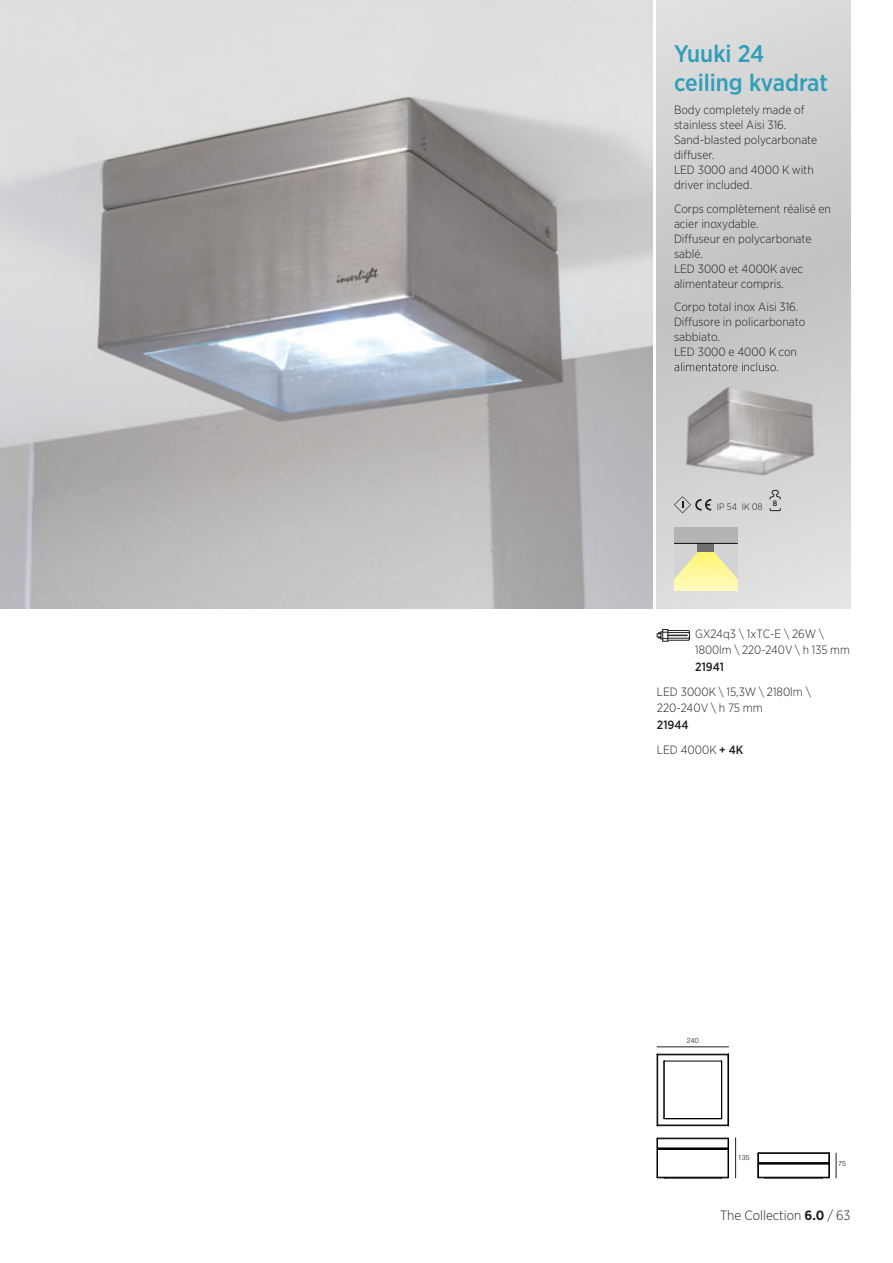
<style>
.page{position:relative;width:893px;height:1263px;background:#fff}
.page>*{position:absolute;margin:0;border:0;box-sizing:border-box;transform-origin:0 0}
.t1{font:500 24px/28.8px "Gotham Narrow";color:#2e9eb9}
.t2{font:300 13.5px "Gotham Narrow";color:#231f20}
.t3{font:300 12px/15px "Gotham Narrow";color:#231f20}
.t4{font:500 12px/25px "Gotham Narrow";color:#231f20}
.t5{font:300 9.45px "Gotham Narrow";color:#231f20}
.t6{font:300 7.35px "Swiss 721 BT";color:#231f20}
.s1{font-weight:300}
.s2{font-weight:700}
</style>
<div class="page">
<svg style="left:657px;top:0;width:193px;height:608px;background:#d0d0d0"></svg>
<svg style="left:674px;top:496px;width:37px;height:17px"></svg>
<svg style="left:769px;top:490px;width:12px;height:9px"></svg>
<svg style="left:769px;top:508px;width:12px;height:3px"></svg>
<div style="left:674px;top:527px;width:64px;height:64px;background:#d1d3d4"></div>
<svg style="left:674px;top:552px;width:64px;height:39px"></svg>
<div style="left:674px;top:527px;width:64px;height:16px;background:#b2b4b6"></div>
<div style="left:698px;top:543px;width:16px;height:9px;background:#6d6e70"></div>
<hr style="left:674px;top:543px;width:64px;height:1px;background:#140e16">
<img style="left:657px;top:358px;width:175px;height:127px">
<img style="left:674px;top:362px;width:47px;height:9px">
<svg style="left:657px;top:629px;width:33px;height:13px"></svg>
<hr style="left:735px;top:1138px;width:1px;height:40px;background:#231f20">
<svg style="left:836px;top:1153px;width:1px;height:25px"></svg>
<hr style="left:657px;top:1046px;width:71px;height:1px;background:#231f20">
<hr style="left:657px;top:1054px;width:71px;height:1px;background:#010202">
<div style="left:664px;top:1061px;width:58px;height:58px;border:1px solid #010202"></div>
<hr style="left:657px;top:1054px;width:1px;height:72px;background:#010202">
<hr style="left:657px;top:1125px;width:71px;height:1px;background:#010202">
<svg style="left:728px;top:1054px;width:1px;height:72px"></svg>
<svg style="left:758px;top:1152px;width:72px;height:27px"></svg>
<svg style="left:657px;top:1138px;width:72px;height:41px"></svg>
<img style="left:0;top:0;width:653px;height:608px">
<h1 class="t1" style="left:674px;top:40px;width:155px">Yuuki 24 ceiling kvadrat</h1>
<p class="t3" style="left:674px;top:103px;width:145px">Body completely made of stainless steel Aisi 316.<br>Sand-blasted polycarbonate diffuser.<br>LED 3000 and 4000 K with driver included.</p>
<p class="t3" style="left:674px;top:202px;width:159px">Corps complètement réalisé en acier inoxydable.<br>Diffuseur en polycarbonate sablé.<br>LED 3000 et 4000K avec alimentateur compris.</p>
<p class="t3" style="left:674px;top:300px;width:133px">Corpo total inox Aisi 316.<br>Diffusore in policarbonato sabbiato.<br>LED 3000 e 4000 K con</p>
<p class="t5" style="left:717px;top:503px;width:62px">IP 54 IK 08 <sup>8</sup></p>
<p class="t3" style="left:695px;top:626px;width:156px;line-height:16.5px">GX24q3 \ 1xTC-E \ 26W \<br>1800lm \ 220-240V \ h 135 mm</p>
<p class="t4" style="left:695px;top:655px;width:30px">21941</p>
<p class="t3" style="left:657px;top:684px;width:155px;line-height:16.5px">LED 3000K \ 15,3W \ 2180lm \<br>220-240V \ h 75 mm</p>
<p class="t4" style="left:657px;top:713px;width:88px">21944<br><span class="s1">LED 4000K</span> + 4K</p>
<p class="t6" style="left:687px;top:1038px;width:13px">240</p>
<p class="t6" style="left:738px;top:1155px;width:13px">135</p>
<p class="t6" style="left:838px;top:1161px;width:9px">75</p>
<p class="t2" style="left:720px;top:1211px;width:132px">The Collection <span class="s2">6.0</span> / 63</p>
</div>
